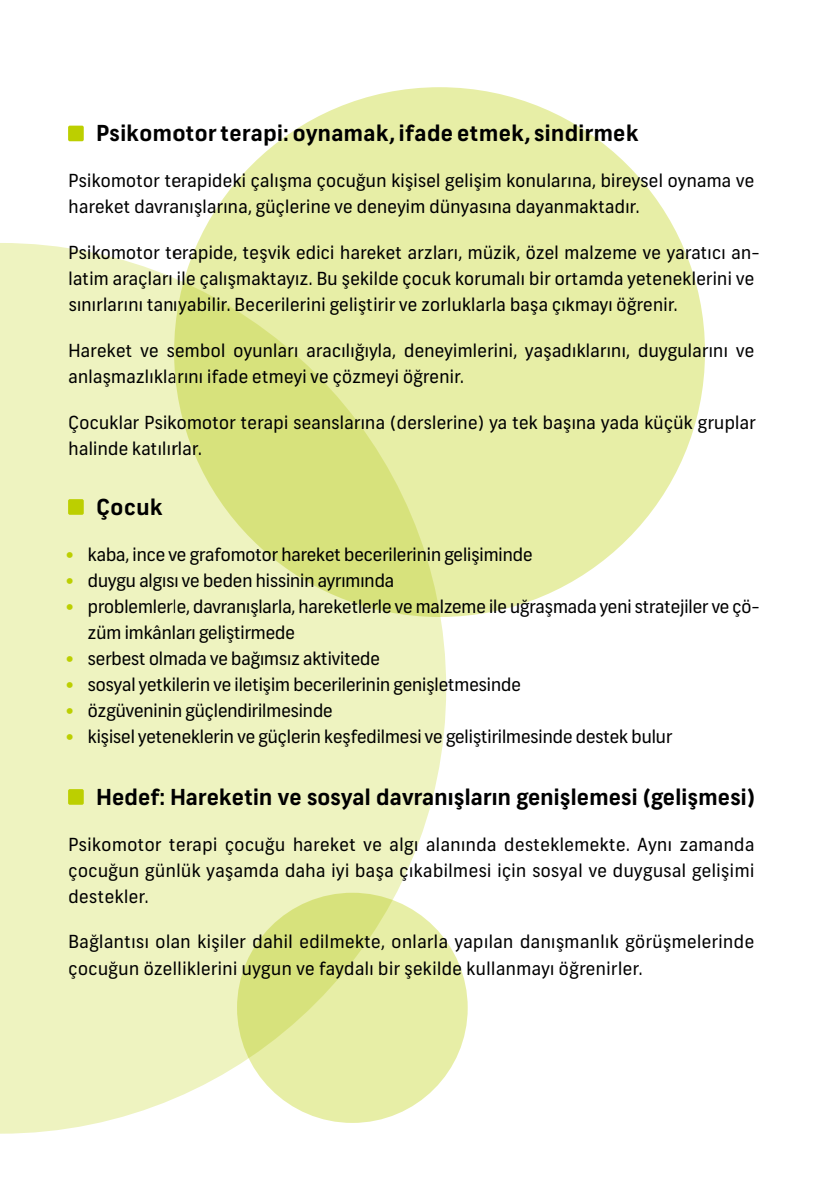
<style>
.page{position:relative;width:840px;height:1191px;background:#fff}
.page>*{position:absolute;margin:0;border:0;box-sizing:border-box;transform-origin:0 0}
.t1{font:700 22px "Frank";letter-spacing:.01em;color:#000}
.t2{font:18px/26px "Frank";letter-spacing:.02em;color:#000}
.t3{font:18px/26px "Frank";color:#000}
.s1{font-size:22px;color:#bccf00}
</style>
<div class="page">
<div style="left:0;top:243px;width:446px;height:890px;background:#eef3c0"></div>
<div style="left:68px;top:126px;width:16px;height:15px;background:#bccf00;border-radius:2px"></div>
<div style="left:68px;top:499px;width:16px;height:16px;background:#bccf00;border-radius:2px"></div>
<div style="left:68px;top:789px;width:16px;height:15px;background:#bccf00;border-radius:2px"></div>
<svg style="left:174px;top:87px;width:530px;height:530px;background:#e3eb9d"></svg>
<svg style="left:237px;top:892px;width:230px;height:231px;background:#e2ea99"></svg>
<p class="t1" style="left:96px;top:120px;width:543px">Psikomotor terapi: oynamak, ifade etmek, sindirmek</p>
<p class="t2" style="left:68px;top:168px;width:686px">Psikomotor terapideki çalışma çocuğun kişisel gelişim konularına, bireysel oynama ve hareket davranışlarına, güçlerine ve deneyim dünyasına dayanmaktadır.</p>
<p class="t2" style="left:68px;top:240px;width:692px">Psikomotor terapide, teşvik edici hareket arzları, müzik, özel malzeme ve yaratıcı an&shy;latim araçları ile çalışmaktayız. Bu şekilde çocuk korumalı bir ortamda yeteneklerini ve sınırlarını tanıyabilir. Becerilerini geliştirir ve zorluklarla başa çıkmayı öğrenir.</p>
<p class="t2" style="left:68px;top:338px;width:686px">Hareket ve sembol oyunları aracılığıyla, deneyimlerini, yaşadıklarını, duygularını ve anlaşmazlıklarını ifade etmeyi ve çözmeyi öğrenir.</p>
<p class="t2" style="left:69px;top:410px;width:688px">Çocuklar Psikomotor terapi seanslarına (derslerine) ya tek başına yada küçük gruplar halinde katılırlar.</p>
<p class="t1" style="left:96px;top:493px;width:68px">Çocuk</p>
<p class="t3" style="left:66px;top:542px;width:468px"><span class="s1">•</span> kaba, ince ve grafomotor hareket becerilerinin gelişiminde</p>
<p class="t3" style="left:66px;top:568px;width:330px"><span class="s1">•</span> duygu algısı ve beden hissinin ayrımında</p>
<p class="t3" style="left:88px;top:594px;width:673px;text-indent:-22px"><span class="s1">•</span> problemlerle, davranışlarla, hareketlerle ve malzeme ile uğraşmada yeni stratejiler ve çö&shy;züm imkânları geliştirmede</p>
<p class="t3" style="left:66px;top:646px;width:315px"><span class="s1">•</span> serbest olmada ve bağımsız aktivitede</p>
<p class="t3" style="left:66px;top:672px;width:456px"><span class="s1">•</span> sosyal yetkilerin ve iletişim becerilerinin genişletmesinde</p>
<p class="t3" style="left:66px;top:698px;width:268px"><span class="s1">•</span> özgüveninin güçlendirilmesinde</p>
<p class="t3" style="left:66px;top:724px;width:607px"><span class="s1">•</span> kişisel yeteneklerin ve güçlerin keşfedilmesi ve geliştirilmesinde destek bulur</p>
<p class="t1" style="left:96px;top:783px;width:659px">Hedef: Hareketin ve sosyal davranışların genişlemesi (gelişmesi)</p>
<p class="t2" style="left:68px;top:831px;width:687px;text-align:justify">Psikomotor terapi çocuğu hareket ve algı alanında desteklemekte. Aynı zamanda çocuğun günlük yaşamda daha iyi başa çıkabilmesi için sosyal ve duygusal gelişimi destekler.</p>
<p class="t2" style="left:68px;top:929px;width:686px">Bağlantısı olan kişiler dahil edilmekte, onlarla yapılan danışmanlık görüşmelerinde çocuğun özelliklerini uygun ve faydalı bir şekilde kullanmayı öğrenirler.</p>
</div>
